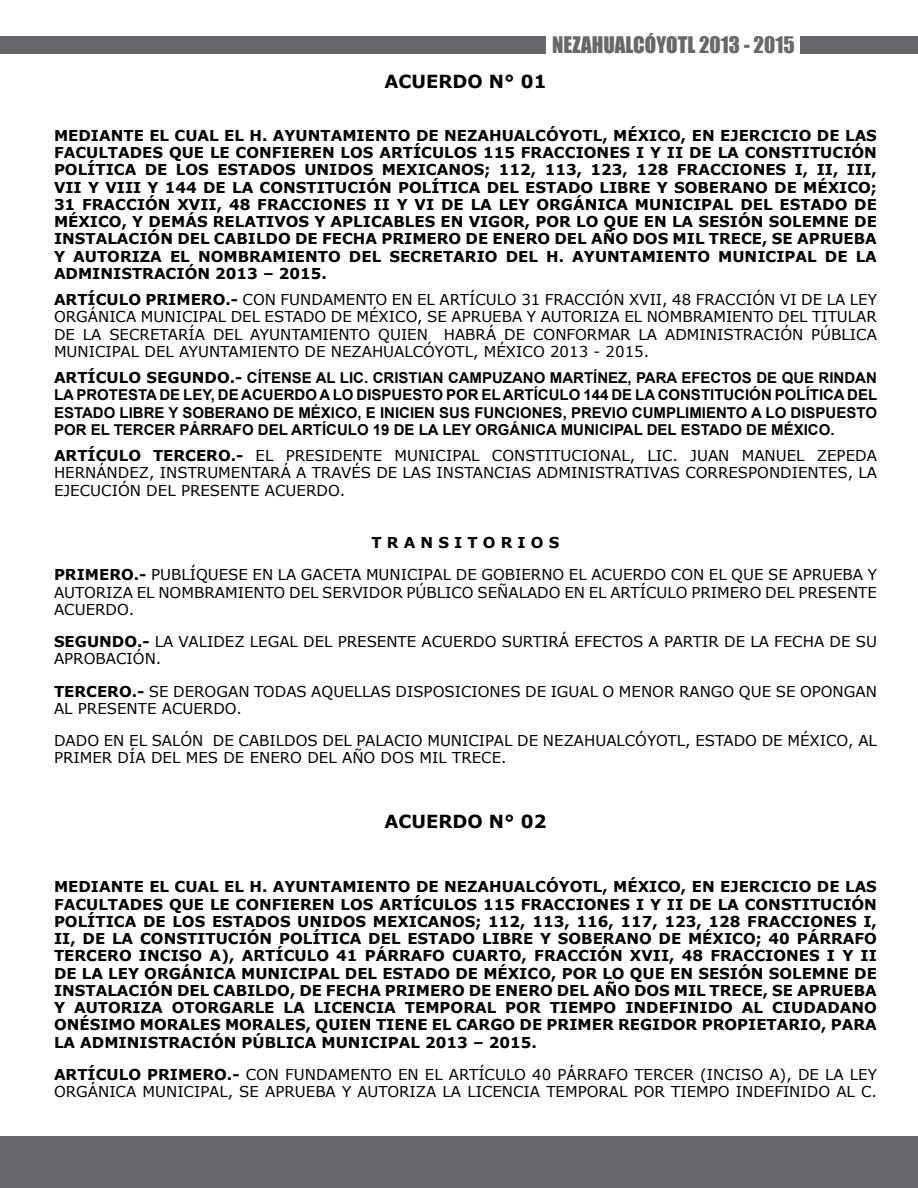
<style>
.page{position:relative;width:918px;height:1188px;background:#fff}
.page>*{position:absolute;margin:0;border:0;box-sizing:border-box;transform-origin:0 0}
.t1{font:21px "Impact";color:#67686b}
.t2{font:700 18px "Verdana";color:#000}
.t3{font:700 15px/17.2px "Verdana";color:#000;text-align:justify}
.t4{font:15px/17.2px "Verdana";color:#000}
.t5{font:700 15px/17.2px "Arial";color:#000;text-align:justify}
.s1{font-weight:700}
.s2{font-family:"Verdana"}
</style>
<div class="page">
<div style="left:0;top:1136px;width:918px;height:52px;background:#67686b"></div>
<div style="left:800px;top:36px;width:118px;height:18px;background:#67686b"></div>
<div style="left:0;top:36px;width:546px;height:18px;background:#67686b"></div>
<h1 class="t1" style="left:552px;top:28px;width:244px">NEZAHUALCÓYOTL 2013 - 2015</h1>
<p class="t2" style="left:385px;top:69px;width:163px">ACUERDO N° 01</p>
<p class="t3" style="left:54px;top:126px;width:825px">MEDIANTE EL CUAL EL H. AYUNTAMIENTO DE NEZAHUALCÓYOTL, MÉXICO, EN EJERCICIO DE LAS FACULTADES QUE LE CONFIEREN LOS ARTÍCULOS 115 FRACCIONES I Y II DE LA CONSTITUCIÓN POLÍTICA DE LOS ESTADOS UNIDOS MEXICANOS; 112, 113, 123, 128 FRACCIONES I, II, III, VII Y VIII Y 144 DE LA CONSTITUCIÓN POLÍTICA DEL ESTADO LIBRE Y SOBERANO DE MÉXICO; 31 FRACCIÓN XVII, 48 FRACCIONES II Y VI DE LA LEY ORGÁNICA MUNICIPAL DEL ESTADO DE MÉXICO, Y DEMÁS RELATIVOS Y APLICABLES EN VIGOR, POR LO QUE EN LA SESIÓN SOLEMNE DE INSTALACIÓN DEL CABILDO DE FECHA PRIMERO DE ENERO DEL AÑO DOS MIL TRECE, SE APRUEBA Y AUTORIZA EL NOMBRAMIENTO DEL SECRETARIO DEL H. AYUNTAMIENTO MUNICIPAL DE LA ADMINISTRACIÓN 2013 – 2015.</p>
<p class="t4" style="left:54px;top:291px;width:825px;text-align:justify"><span class="s1">ARTÍCULO PRIMERO.-</span> CON FUNDAMENTO EN EL ARTÍCULO 31 FRACCIÓN XVII, 48 FRACCIÓN VI DE LA LEY ORGÁNICA MUNICIPAL DEL ESTADO DE MÉXICO, SE APRUEBA Y AUTORIZA EL NOMBRAMIENTO DEL TITULAR DE LA SECRETARÍA DEL AYUNTAMIENTO QUIEN HABRÁ DE CONFORMAR LA ADMINISTRACIÓN PÚBLICA MUNICIPAL DEL AYUNTAMIENTO DE NEZAHUALCÓYOTL, MÉXICO 2013 - 2015.</p>
<p class="t5" style="left:54px;top:370px;width:825px"><span class="s2">ARTÍCULO SEGUNDO.-</span> CÍTENSE AL LIC. CRISTIAN CAMPUZANO MARTÍNEZ, PARA EFECTOS DE QUE RINDAN LA PROTESTA DE LEY, DE ACUERDO A LO DISPUESTO POR EL ARTÍCULO 144 DE LA CONSTITUCIÓN POLÍTICA DEL ESTADO LIBRE Y SOBERANO DE MÉXICO, E INICIEN SUS FUNCIONES, PREVIO CUMPLIMIENTO A LO DISPUESTO POR EL TERCER PÁRRAFO DEL ARTÍCULO 19 DE LA LEY ORGÁNICA MUNICIPAL DEL ESTADO DE MÉXICO.</p>
<p class="t4" style="left:54px;top:447px;width:825px;text-align:justify"><span class="s1">ARTÍCULO TERCERO.-</span> EL PRESIDENTE MUNICIPAL CONSTITUCIONAL, LIC. JUAN MANUEL ZEPEDA HERNÁNDEZ, INSTRUMENTARÁ A TRAVÉS DE LAS INSTANCIAS ADMINISTRATIVAS CORRESPONDIENTES, LA EJECUCIÓN DEL PRESENTE ACUERDO.</p>
<p class="t4" style="left:54px;top:526px;width:824px;line-height:32.2px;text-align:center"><span class="s1">T R A N S I T O R I O S<br>PRIMERO.-</span> PUBLÍQUESE EN LA GACETA MUNICIPAL DE GOBIERNO EL ACUERDO CON EL QUE SE APRUEBA Y</p>
<p class="t4" style="left:54px;top:583px;width:824px">AUTORIZA EL NOMBRAMIENTO DEL SERVIDOR PÚBLICO SEÑALADO EN EL ARTÍCULO PRIMERO DEL PRESENTE<br>ACUERDO.</p>
<p class="t4" style="left:54px;top:633px;width:824px"><span class="s1">SEGUNDO.-</span> LA VALIDEZ LEGAL DEL PRESENTE ACUERDO SURTIRÁ EFECTOS A PARTIR DE LA FECHA DE SU<br>APROBACIÓN.</p>
<p class="t4" style="left:54px;top:682px;width:824px"><span class="s1">TERCERO.-</span> SE DEROGAN TODAS AQUELLAS DISPOSICIONES DE IGUAL O MENOR RANGO QUE SE OPONGAN<br>AL PRESENTE ACUERDO.</p>
<p class="t4" style="left:54px;top:732px;width:824px">DADO EN EL SALÓN DE CABILDOS DEL PALACIO MUNICIPAL DE NEZAHUALCÓYOTL, ESTADO DE MÉXICO, AL<br>PRIMER DÍA DEL MES DE ENERO DEL AÑO DOS MIL TRECE.</p>
<p class="t2" style="left:385px;top:809px;width:163px">ACUERDO N° 02</p>
<p class="t3" style="left:54px;top:878px;width:825px">MEDIANTE EL CUAL EL H. AYUNTAMIENTO DE NEZAHUALCÓYOTL, MÉXICO, EN EJERCICIO DE LAS FACULTADES QUE LE CONFIEREN LOS ARTÍCULOS 115 FRACCIONES I Y II DE LA CONSTITUCIÓN POLÍTICA DE LOS ESTADOS UNIDOS MEXICANOS; 112, 113, 116, 117, 123, 128 FRACCIONES I, II, DE LA CONSTITUCIÓN POLÍTICA DEL ESTADO LIBRE Y SOBERANO DE MÉXICO; 40 PÁRRAFO TERCERO INCISO A), ARTÍCULO 41 PÁRRAFO CUARTO, FRACCIÓN XVII, 48 FRACCIONES I Y II DE LA LEY ORGÁNICA MUNICIPAL DEL ESTADO DE MÉXICO, POR LO QUE EN SESIÓN SOLEMNE DE INSTALACIÓN DEL CABILDO, DE FECHA PRIMERO DE ENERO DEL AÑO DOS MIL TRECE, SE APRUEBA Y AUTORIZA OTORGARLE LA LICENCIA TEMPORAL POR TIEMPO INDEFINIDO AL CIUDADANO ONÉSIMO MORALES MORALES, QUIEN TIENE EL CARGO DE PRIMER REGIDOR PROPIETARIO, PARA LA ADMINISTRACIÓN PÚBLICA MUNICIPAL 2013 – 2015.</p>
<p class="t4" style="left:54px;top:1066px;width:824px"><span class="s1">ARTÍCULO PRIMERO.-</span> CON FUNDAMENTO EN EL ARTÍCULO 40 PÁRRAFO TERCER (INCISO A), DE LA LEY<br>ORGÁNICA MUNICIPAL, SE APRUEBA Y AUTORIZA LA LICENCIA TEMPORAL POR TIEMPO INDEFINIDO AL C.</p>
</div>
